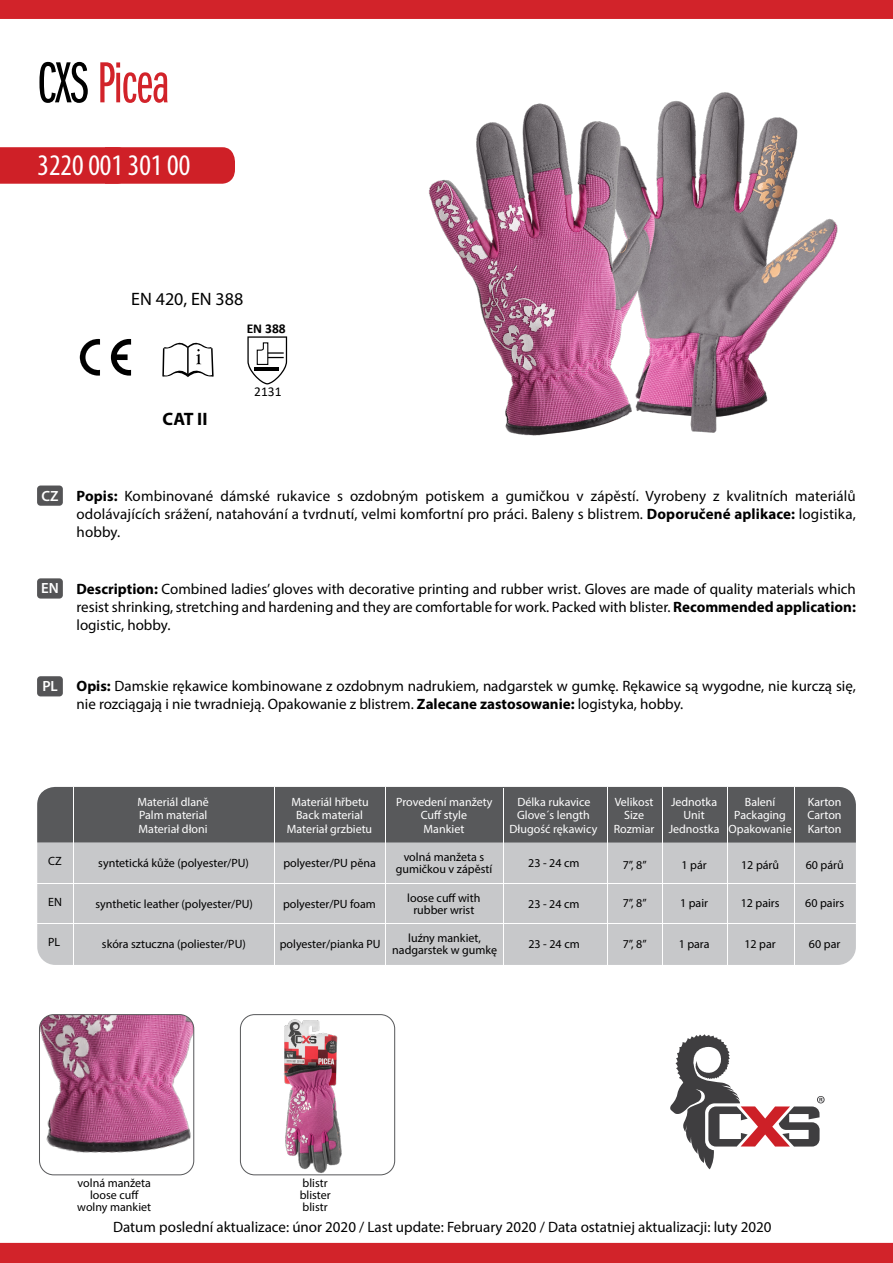
<style>
.page{position:relative;width:893px;height:1263px;background:#fff}
.page>*{position:absolute;margin:0;border:0;box-sizing:border-box;transform-origin:0 0}
.t1{font:60px "Franklin Got Itc DOT Boo Ext Com";letter-spacing:-.01em;color:#d2232a}
.t2{font:condensed 30px "Myriad Pro";color:#fff}
.t3{font:18px "Myriad Pro";color:#000}
.t4{font:700 18px "Myriad Pro";color:#000}
.t5{font:15px/18px "Myriad Pro";color:#000;text-align:justify}
.t6{font:600 14.85px "Myriad Pro";color:#fff}
.t7{font:700 13.5px "Calibri";color:#000}
.t8{font:13.5px "Calibri";color:#000}
.t9{font:12px/12px "Myriad Pro";color:#000;text-align:center}
.t10{font:12px "Myriad Pro";color:#fff}
.s1{color:#000}
.s2{font-weight:700}
</style>
<div class="page">
<div style="left:0;top:147px;width:235px;height:37px;background:#cf2027"></div>
<img style="left:429px;top:92px;width:409px;height:344px">
<svg style="left:247px;top:336px;width:40px;height:48px"></svg>
<svg style="left:670px;top:1034px;width:155px;height:135px"></svg>
<div style="left:37px;top:485px;width:26px;height:21px;background:#545456;border-radius:3px"></div>
<div style="left:37px;top:578px;width:26px;height:21px;background:#545456;border-radius:3px"></div>
<div style="left:37px;top:676px;width:26px;height:20px;background:#545456;border-radius:3px"></div>
<div style="left:0;top:0;width:893px;height:19px;background:#d2232a"></div>
<div style="left:0;top:1243px;width:893px;height:20px;background:#d2232a"></div>
<svg style="left:162px;top:342px;width:52px;height:35px"></svg>
<svg style="left:80px;top:339px;width:20px;height:37px"></svg>
<svg style="left:111px;top:339px;width:20px;height:37px"></svg>
<img style="left:39px;top:1015px;width:155px;height:160px">
<div style="left:39px;top:1014px;width:155px;height:161px;border:1px solid #58595b;border-radius:14px"></div>
<img style="left:241px;top:1015px;width:149px;height:160px">
<div style="left:240px;top:1014px;width:155px;height:161px;border:1px solid #58595b;border-radius:14px"></div>
<div style="left:37px;top:787px;width:819px;height:178px;background:#c7c8ca;border-radius:18px"></div>
<div style="left:37px;top:787px;width:819px;height:55px;background:#58595b"></div>
<hr style="left:73px;top:787px;width:1px;height:178px;background:#fff">
<hr style="left:37px;top:923px;width:819px;height:1px;background:#fff">
<hr style="left:37px;top:883px;width:819px;height:1px;background:#fff">
<hr style="left:794px;top:787px;width:1px;height:178px;background:#fff">
<hr style="left:727px;top:787px;width:1px;height:178px;background:#fff">
<hr style="left:662px;top:787px;width:1px;height:178px;background:#fff">
<hr style="left:607px;top:787px;width:1px;height:178px;background:#fff">
<hr style="left:274px;top:787px;width:1px;height:178px;background:#fff">
<hr style="left:503px;top:788px;width:1px;height:178px;background:#fff">
<hr style="left:385px;top:787px;width:1px;height:178px;background:#fff">
<h1 class="t1" style="left:37px;top:51px;width:134px"><span class="s1">CXS</span> Picea</h1>
<h2 class="t2" style="left:38px;top:147px;width:154px">3220 001 301 00</h2>
<p class="t3" style="left:131px;top:288px;width:113px">EN 420, EN 388</p>
<p class="t7" style="left:247px;top:319px;width:41px">EN 388</p>
<p class="t4" style="left:163px;top:407px;width:46px">CAT II</p>
<p class="t8" style="left:254px;top:382px;width:29px">2131</p>
<p class="t6" style="left:42px;top:486px;width:19px">CZ</p>
<p class="t6" style="left:41px;top:579px;width:19px">EN</p>
<p class="t5" style="left:77px;top:486px;width:781px"><span class="s2">Popis:</span> Kombinované dámské rukavice s ozdobným potiskem a gumičkou v zápěstí. Vyrobeny z kvalitních materiálů odolávajících srážení, natahování a tvrdnutí, velmi komfortní pro práci. Baleny s blistrem. <span class="s2">Doporučené aplikace:</span> logistika, hobby.</p>
<p class="t5" style="left:77px;top:579px;width:781px"><span class="s2">Description:</span> Combined ladies’ gloves with decorative printing and rubber wrist. Gloves are made of quality materials which resist shrinking, stretching and hardening and they are comfortable for work. Packed with blister. <span class="s2">Recommended application: </span>logistic, hobby.</p>
<p class="t6" style="left:42px;top:677px;width:17px">PL</p>
<p class="t5" style="left:77px;top:677px;width:781px"><span class="s2">Opis:</span> Damskie rękawice kombinowane z ozdobnym nadrukiem, nadgarstek w gumkę. Rękawice są wygodne, nie kurczą się, nie rozciągają i nie twradnieją. Opakowanie z blistrem. <span class="s2">Zalecane zastosowanie:</span> logistyka, hobby.</p>
<p class="t10" style="left:137px;top:794px;width:73px">Materiál dlaně</p>
<p class="t10" style="left:139px;top:808px;width:70px">Palm material</p>
<p class="t10" style="left:139px;top:822px;width:71px">Materiał dłoni</p>
<p class="t10" style="left:291px;top:794px;width:79px">Materiál hřbetu</p>
<p class="t10" style="left:287px;top:821px;width:87px">Materiał grzbietu</p>
<p class="t10" style="left:296px;top:808px;width:68px">Back material</p>
<p class="t10" style="left:396px;top:794px;width:98px">Provedení manžety</p>
<p class="t10" style="left:423px;top:821px;width:42px">Mankiet</p>
<p class="t10" style="left:421px;top:808px;width:48px">Cuff style</p>
<p class="t10" style="left:517px;top:794px;width:75px">Délka rukavice</p>
<p class="t10" style="left:510px;top:821px;width:89px">Długość rękawicy</p>
<p class="t10" style="left:517px;top:808px;width:74px">Glove´s length</p>
<p class="t10" style="left:615px;top:794px;width:40px">Velikost</p>
<p class="t10" style="left:614px;top:821px;width:42px">Rozmiar</p>
<p class="t10" style="left:624px;top:808px;width:21px">Size</p>
<p class="t10" style="left:671px;top:794px;width:48px">Jednotka</p>
<p class="t10" style="left:669px;top:821px;width:52px">Jednostka</p>
<p class="t10" style="left:683px;top:808px;width:23px">Unit</p>
<p class="t10" style="left:745px;top:794px;width:32px">Balení</p>
<p class="t10" style="left:729px;top:821px;width:65px">Opakowanie</p>
<p class="t10" style="left:734px;top:808px;width:53px">Packaging</p>
<p class="t10" style="left:808px;top:794px;width:35px">Karton</p>
<p class="t10" style="left:808px;top:821px;width:35px">Karton</p>
<p class="t10" style="left:808px;top:808px;width:36px">Carton</p>
<p class="t9" style="left:48px;top:855px;width:15px">CZ</p>
<p class="t9" style="left:98px;top:857px;width:152px">syntetická kůže (polyester/PU)</p>
<p class="t9" style="left:283px;top:857px;width:94px">polyester/PU pěna</p>
<p class="t9" style="left:396px;top:851px;width:98px">volná manžeta s gumičkou v zápěstí</p>
<p class="t9" style="left:528px;top:857px;width:53px">23 - 24 cm</p>
<p class="t9" style="left:623px;top:859px;width:25px">7”, 8”</p>
<p class="t9" style="left:681px;top:859px;width:27px">1 pár</p>
<p class="t9" style="left:741px;top:859px;width:40px">12 párů</p>
<p class="t9" style="left:806px;top:859px;width:40px">60 párů</p>
<p class="t9" style="left:48px;top:896px;width:15px">EN</p>
<p class="t9" style="left:95px;top:897px;width:159px">synthetic leather (polyester/PU)</p>
<p class="t9" style="left:283px;top:897px;width:94px">polyester/PU foam</p>
<p class="t9" style="left:407px;top:891px;width:75px">loose cuff with rubber wrist</p>
<p class="t9" style="left:528px;top:897px;width:53px">23 - 24 cm</p>
<p class="t9" style="left:623px;top:897px;width:25px">7”, 8”</p>
<p class="t9" style="left:680px;top:897px;width:30px">1 pair</p>
<p class="t9" style="left:741px;top:897px;width:40px">12 pairs</p>
<p class="t9" style="left:805px;top:897px;width:40px">60 pairs</p>
<p class="t9" style="left:48px;top:936px;width:14px">PL</p>
<p class="t9" style="left:102px;top:938px;width:145px">skóra sztuczna (poliester/PU)</p>
<p class="t9" style="left:280px;top:938px;width:102px">polyester/pianka PU</p>
<p class="t9" style="left:392px;top:932px;width:106px">luźny mankiet, nadgarstek w gumkę</p>
<p class="t9" style="left:528px;top:938px;width:53px">23 - 24 cm</p>
<p class="t9" style="left:623px;top:938px;width:25px">7”, 8”</p>
<p class="t9" style="left:679px;top:938px;width:32px">1 para</p>
<p class="t9" style="left:744px;top:938px;width:33px">12 par</p>
<p class="t9" style="left:809px;top:938px;width:33px">60 par</p>
<p class="t9" style="left:77px;top:1177px;width:75px">volná manžeta loose cuff wolny mankiet</p>
<p class="t5" style="left:113px;top:1218px;width:660px">Datum poslední aktualizace: únor 2020 / Last update: February 2020 / Data ostatniej aktualizacji: luty 2020</p>
<p class="t9" style="left:300px;top:1177px;width:33px;text-align:left">blistr blister blistr</p>
</div>
